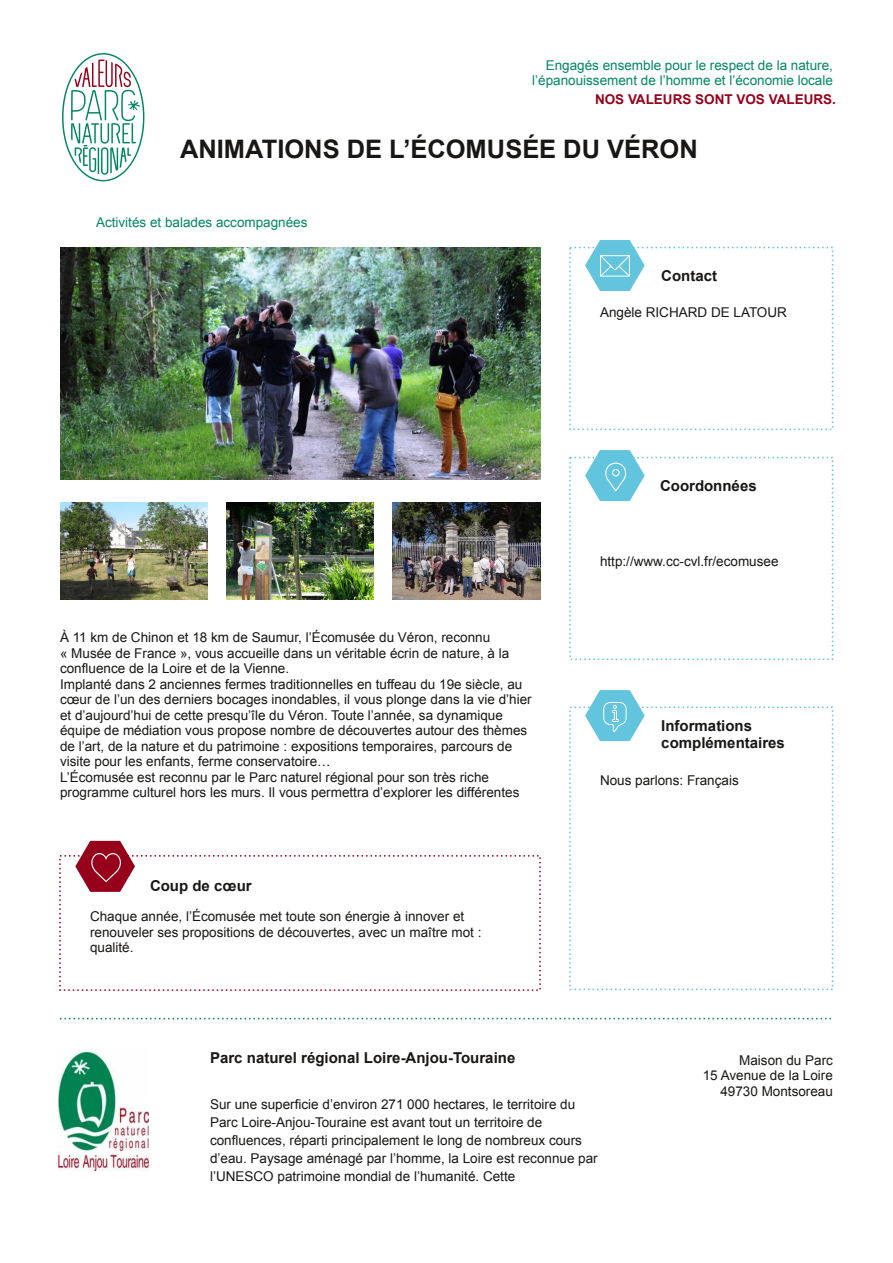
<style>
.page{position:relative;width:893px;height:1263px;background:#fff}
.page>*{position:absolute;margin:0;border:0;box-sizing:border-box;transform-origin:0 0}
.t1{font:700 25.5px "Arial";color:#181715}
.t2{font:700 15px/17.2px "Arial";color:#181715}
.t3{font:13.5px/15.5px "Arial";color:#181715}
.t4{font:13.5px/15.5px "Arial";color:#028663;text-align:right}
.t5{font:700 13.5px "Arial";color:#97001b}
</style>
<div class="page">
<img style="left:57px;top:1051px;width:92px;height:119px">
<svg style="left:60px;top:1018px;width:772px;height:1px"></svg>
<svg style="left:585px;top:690px;width:60px;height:51px"></svg>
<svg style="left:585px;top:450px;width:60px;height:51px"></svg>
<svg style="left:585px;top:240px;width:60px;height:51px"></svg>
<svg style="left:75px;top:841px;width:60px;height:51px"></svg>
<img style="left:393px;top:502px;width:147px;height:98px">
<img style="left:226px;top:502px;width:148px;height:98px">
<img style="left:60px;top:502px;width:147px;height:98px">
<img style="left:60px;top:248px;width:480px;height:232px">
<svg style="left:62px;top:53px;width:83px;height:129px"></svg>
<p class="t4" style="left:532px;top:57px;width:302px">Engagés ensemble pour le respect de la nature, l’épanouissement de l’homme et l’économie locale</p>
<p class="t5" style="left:595px;top:92px;width:242px">NOS VALEURS SONT VOS VALEURS.</p>
<h1 class="t1" style="left:180px;top:135px;width:519px">ANIMATIONS DE L’ÉCOMUSÉE DU VÉRON</h1>
<p class="t4" style="left:96px;top:215px;width:213px">Activités et balades accompagnées</p>
<p class="t3" style="left:60px;top:630px;width:473px">À 11 km de Chinon et 18 km de Saumur, l’Écomusée du Véron, reconnu<br>« Musée de France », vous accueille dans un véritable écrin de nature, à la confluence de la Loire et de la Vienne.<br>Implanté dans 2 anciennes fermes traditionnelles en tuffeau du 19e siècle, au cœur de l’un des derniers bocages inondables, il vous plonge dans la vie d’hier et d’aujourd’hui de cette presqu’île du Véron. Toute l’année, sa dynamique équipe de médiation vous propose nombre de découvertes autour des thèmes de l’art, de la nature et du patrimoine : expositions temporaires, parcours de visite pour les enfants, ferme conservatoire…<br>L’Écomusée est reconnu par le Parc naturel régional pour son très riche programme culturel hors les murs. Il vous permettra d’explorer les différentes</p>
<p class="t2" style="left:150px;top:877px;width:103px">Coup de cœur</p>
<p class="t3" style="left:90px;top:909px;width:393px">Chaque année, l’Écomusée met toute son énergie à innover et renouveler ses propositions de découvertes, avec un maître mot : qualité.</p>
<p class="t2" style="left:210px;top:1049px;width:307px">Parc naturel régional Loire-Anjou-Touraine</p>
<p class="t2" style="left:661px;top:267px;width:57px">Contact</p>
<p class="t3" style="left:600px;top:305px;width:188px">Angèle RICHARD DE LATOUR</p>
<p class="t2" style="left:660px;top:477px;width:98px">Coordonnées</p>
<p class="t3" style="left:600px;top:553px;width:180px">http://www.cc-cvl.fr/ecomusee</p>
<p class="t2" style="left:661px;top:717px;width:125px">Informations complémentaires</p>
<p class="t3" style="left:600px;top:772px;width:140px">Nous parlons: Français</p>
<p class="t3" style="left:703px;top:1052px;width:132px;text-align:right">Maison du Parc<br>15 Avenue de la Loire<br>49730 Montsoreau</p>
<p class="t3" style="left:210px;top:1095px;width:389px;line-height:18px">Sur une superficie d’environ 271 000 hectares, le territoire du Parc Loire-Anjou-Touraine est avant tout un territoire de confluences, réparti principalement le long de nombreux cours d’eau. Paysage aménagé par l’homme, la Loire est reconnue par l’UNESCO patrimoine mondial de l’humanité. Cette</p>
</div>
